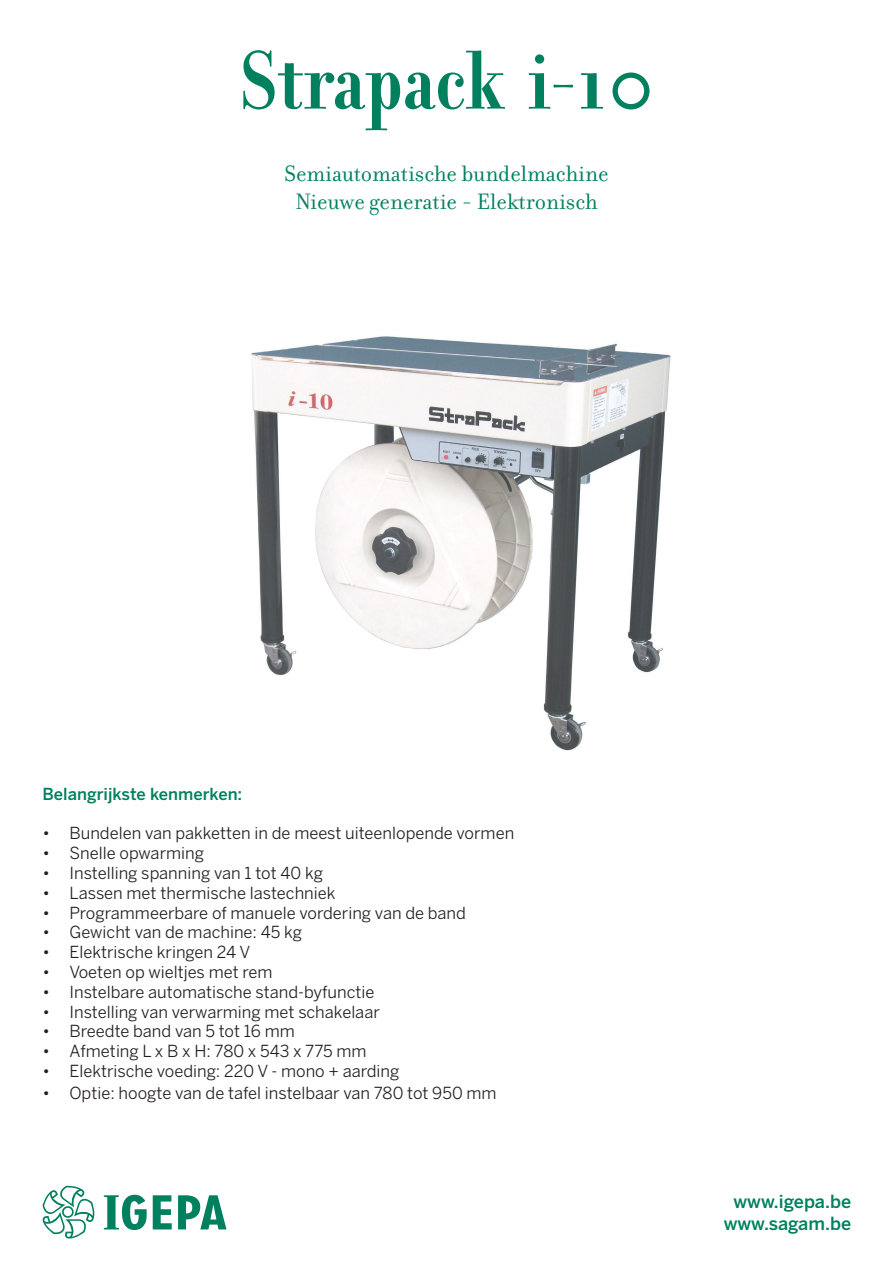
<style>
.page{position:relative;width:893px;height:1263px;background:#fff}
.page>*{position:absolute;margin:0;border:0;box-sizing:border-box;transform-origin:0 0}
.t1{font:700 90px "Filosofia Grand";color:#00805f}
.t2{font:24px/28.8px "Filosofia";color:#00805f;text-align:center}
.t3{font:500 18px/21.6px "Benton Sans";color:#00805f;text-align:center}
.t4{font:16.5px "Benton Sans";color:#231f20}
.t5{font:500 16.5px "Benton Sans";color:#00805f}
</style>
<div class="page">
<img style="left:251px;top:336px;width:420px;height:415px">
<svg style="left:43px;top:1186px;width:52px;height:52px"></svg>
<svg style="left:153px;top:1195px;width:19px;height:34px"></svg>
<svg style="left:178px;top:1195px;width:49px;height:34px"></svg>
<svg style="left:104px;top:1195px;width:43px;height:35px"></svg>
<h1 class="t1" style="left:239px;top:31px;width:416px">Strapack i-10</h1>
<h2 class="t2" style="left:284px;top:159px;width:326px">Semiautomatische bundelmachine<br>Nieuwe generatie - Elektronisch</h2>
<p class="t5" style="left:43px;top:784px;width:201px">Belangrijkste kenmerken:</p>
<p class="t4" style="left:43px;top:824px;width:473px">• Bundelen van pakketten in de meest uiteenlopende vormen</p>
<p class="t4" style="left:43px;top:843px;width:163px">• Snelle opwarming</p>
<p class="t4" style="left:43px;top:863px;width:282px">• Instelling spanning van 1 tot 40 kg</p>
<p class="t4" style="left:43px;top:883px;width:295px">• Lassen met thermische lastechniek</p>
<p class="t4" style="left:43px;top:903px;width:425px">• Programmeerbare of manuele vordering van de band</p>
<p class="t4" style="left:43px;top:923px;width:261px">• Gewicht van de machine: 45 kg</p>
<p class="t4" style="left:43px;top:942px;width:209px">• Elektrische kringen 24 V</p>
<p class="t4" style="left:43px;top:962px;width:232px">• Voeten op wieltjes met rem</p>
<p class="t4" style="left:43px;top:982px;width:333px">• Instelbare automatische stand-byfunctie</p>
<p class="t4" style="left:43px;top:1002px;width:339px">• Instelling van verwarming met schakelaar</p>
<p class="t4" style="left:43px;top:1022px;width:254px">• Breedte band van 5 tot 16 mm</p>
<p class="t4" style="left:43px;top:1041px;width:325px">• Afmeting L x B x H: 780 x 543 x 775 mm</p>
<p class="t4" style="left:43px;top:1061px;width:358px">• Elektrische voeding: 220 V - mono + aarding</p>
<p class="t4" style="left:43px;top:1083px;width:456px">• Optie: hoogte van de tafel instelbaar van 780 tot 950 mm</p>
<p class="t3" style="left:724px;top:1191px;width:129px">www.igepa.be www.sagam.be</p>
</div>
